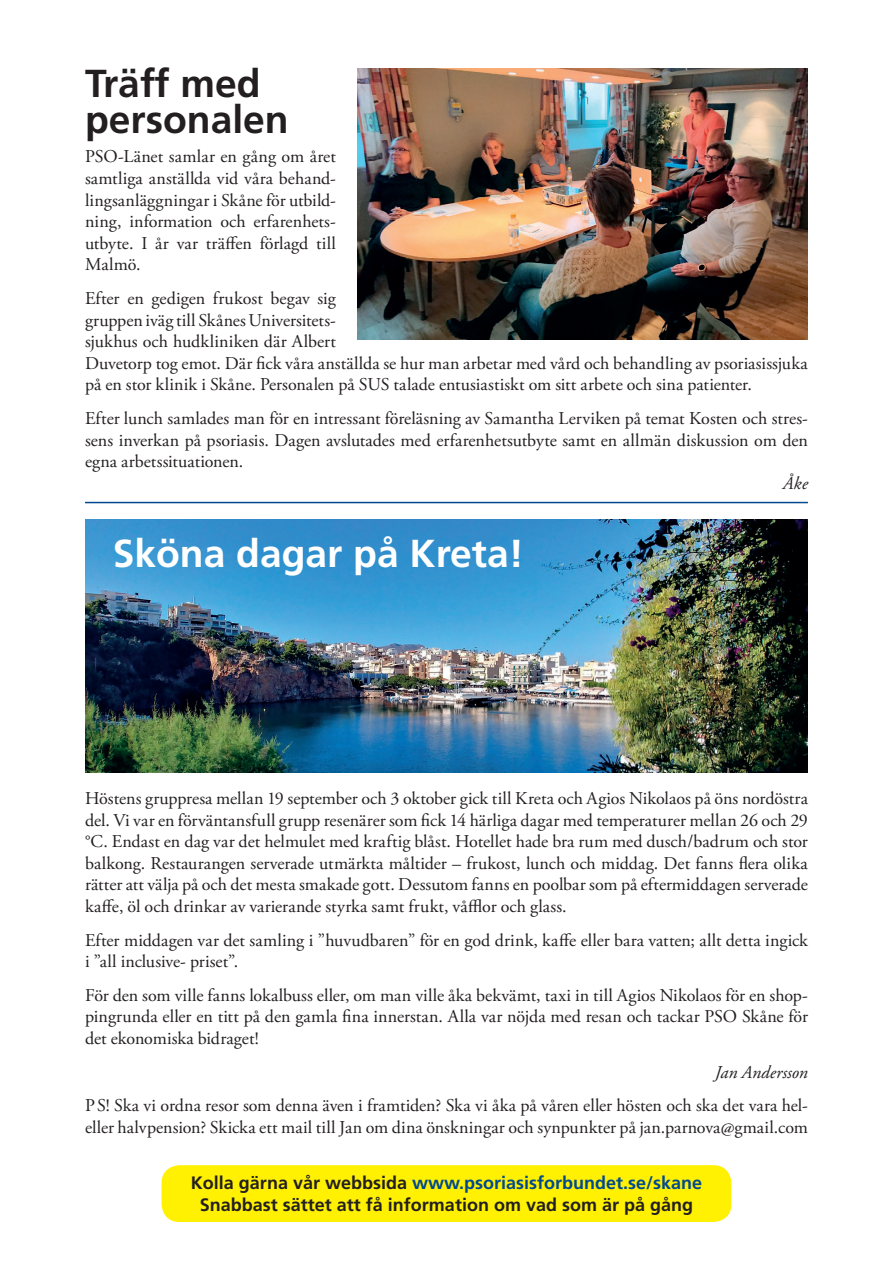
<style>
.page{position:relative;width:893px;height:1263px;background:#fff}
.page>*{position:absolute;margin:0;border:0;box-sizing:border-box;transform-origin:0 0}
.t1{font:700 39px/36px "Frutiger";color:#231f20}
.t2{font:700 39px "Frutiger";color:#fff}
.t3{font:18px/21.6px "Adobe Garamond Pro";color:#231f20;text-align:justify}
.t4{font:700 18px/21.6px "Frutiger";color:#231f20;text-align:center}
.t5{font:italic 18px "Adobe Garamond Pro";color:#231f20}
.s1{color:#014990}
</style>
<div class="page">
<div style="left:162px;top:1165px;width:569px;height:57px;background:#fff101;border-radius:18px"></div>
<hr style="left:85px;top:502px;width:723px;height:1px;background:#014990">
<img style="left:357px;top:68px;width:451px;height:272px">
<img style="left:85px;top:520px;width:723px;height:253px">
<h1 class="t1" style="left:85px;top:68px;width:205px">Träff med personalen</h1>
<p class="t3" style="left:85px;top:147px;width:252px">PSO-Länet samlar en gång om året samtliga anställda vid våra behand&shy;lingsanläggningar i Skåne för utbild&shy;ning, information och erfarenhets&shy;utbyte. I år var träffen förlagd till Malmö.</p>
<p class="t3" style="left:85px;top:289px;width:724px;text-align:left">Efter en gedigen frukost begav sig<br>gruppen iväg till Skånes Universitets-<br>sjukhus och hudkliniken där Albert<br>Duvetorp tog emot. Där fick våra anställda se hur man arbetar med vård och behandling av psoriasissjuka på en stor klinik i Skåne. Personalen på SUS talade entusiastiskt om sitt arbete och sina patienter.</p>
<p class="t3" style="left:85px;top:409px;width:724px">Efter lunch samlades man för en intressant föreläsning av Samantha Lerviken på temat Kosten och stres&shy;sens inverkan på psoriasis. Dagen avslutades med erfarenhetsutbyte samt en allmän diskussion om den egna arbetssituationen.</p>
<p class="t5" style="left:783px;top:476px;width:27px">Åke</p>
<h1 class="t2" style="left:113px;top:535px;width:413px">Sköna dagar på Kreta!</h1>
<p class="t3" style="left:85px;top:789px;width:724px">Höstens gruppresa mellan 19 september och 3 oktober gick till Kreta och Agios Nikolaos på öns nordöstra del. Vi var en förväntansfull grupp resenärer som fick 14 härliga dagar med temperaturer mellan 26 och 29 °C. Endast en dag var det helmulet med kraftig blåst. Hotellet hade bra rum med dusch/badrum och stor balkong. Restaurangen serverade utmärkta måltider – frukost, lunch och middag. Det fanns flera olika rätter att välja på och det mesta smakade gott. Dessutom fanns en poolbar som på eftermiddagen serverade kaffe, öl och drinkar av varierande styrka samt frukt, våfflor och glass.</p>
<p class="t3" style="left:85px;top:931px;width:724px">Efter middagen var det samling i ”huvudbaren” för en god drink, kaffe eller bara vatten; allt detta ingick i ”all inclusive- priset”.</p>
<p class="t3" style="left:85px;top:986px;width:724px">För den som ville fanns lokalbuss eller, om man ville åka bekvämt, taxi in till Agios Nikolaos för en shop&shy;pingrunda eller en titt på den gamla fina innerstan. Alla var nöjda med resan och tackar PSO Skåne för det ekonomiska bidraget!</p>
<p class="t5" style="left:715px;top:1065px;width:95px">Jan Andersson</p>
<p class="t3" style="left:85px;top:1096px;width:724px">P S! Ska vi ordna resor som denna även i framtiden? Ska vi åka på våren eller hösten och ska det vara hel&shy;eller halvpension? Skicka ett mail till Jan om dina önskningar och synpunkter på jan.parnova@gmail.com</p>
<p class="t4" style="left:191px;top:1173px;width:513px">Kolla gärna vår webbsida <span class="s1">www.psoriasisforbundet.se/skane<br></span>Snabbast sättet att få information om vad som är på gång</p>
</div>
